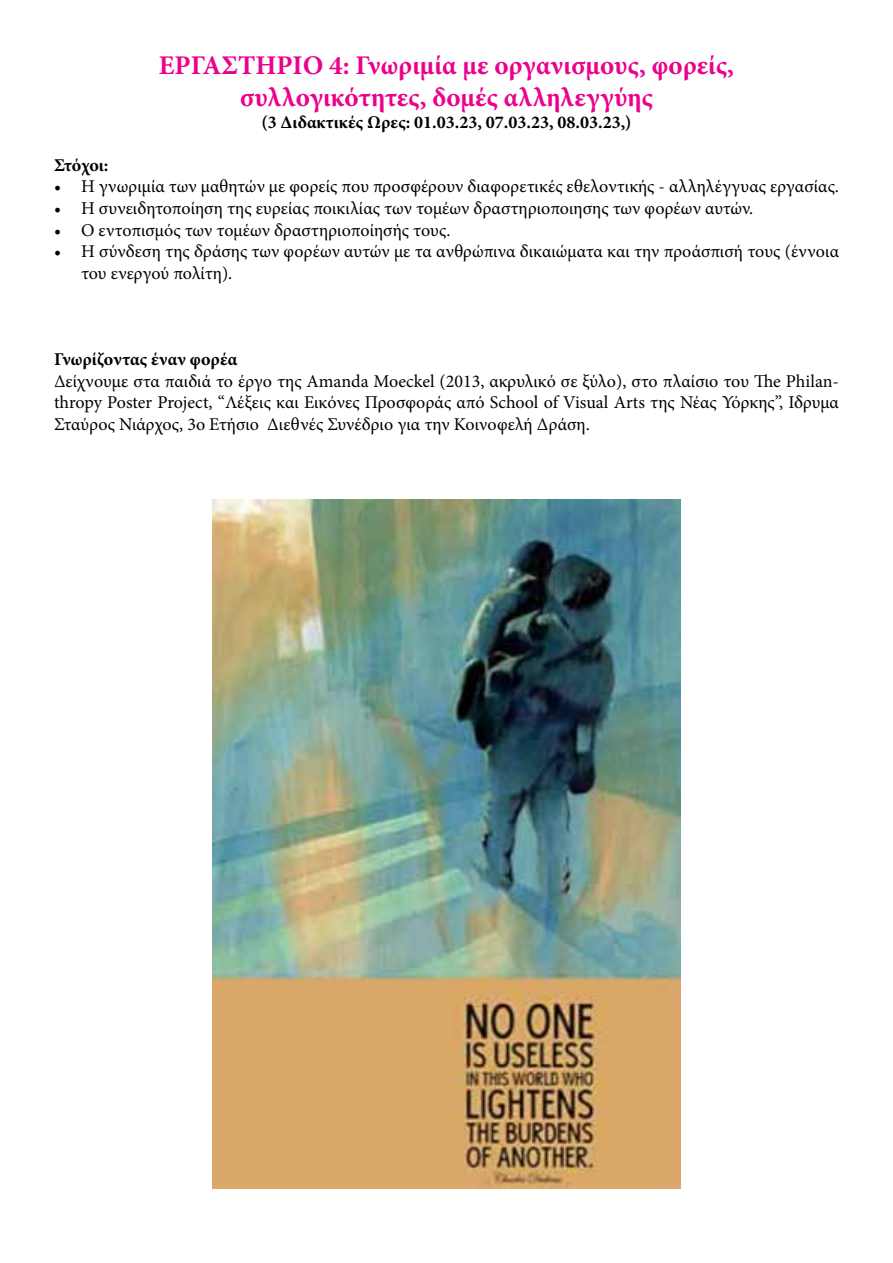
<style>
.page{position:relative;width:893px;height:1263px;background:#fff}
.page>*{position:absolute;margin:0;border:0;box-sizing:border-box;transform-origin:0 0}
.t1{font:700 27px/32.4px "Minion Pro";color:#ec008c;text-align:center}
.t2{font:18px/21.6px "Minion Pro";color:#000}
.t3{font:700 18px "Minion Pro";color:#000}
</style>
<div class="page">
<img style="left:213px;top:500px;width:467px;height:688px">
<h1 class="t1" style="left:159px;top:48px;width:577px">ΕΡΓΑΣΤΗΡΙΟ 4: Γνωριμία με οργανισμους, φορείς, συλλογικότητες, δομές αλληλεγγύης</h1>
<p class="t3" style="left:261px;top:109px;width:372px">(3 Διδακτικές Ωρες: 01.03.23, 07.03.23, 08.03.23,)</p>
<p class="t3" style="left:54px;top:152px;width:56px">Στόχοι:</p>
<p class="t2" style="left:54px;top:176px;width:786px">• Η γνωριμία των μαθητών με φορείς που προσφέρουν διαφορετικές εθελοντικής - αλληλέγγυας εργασίας.</p>
<p class="t2" style="left:54px;top:198px;width:701px">• Η συνειδητοποίηση της ευρείας ποικιλίας των τομέων δραστηριοποιησης των φορέων αυτών.</p>
<p class="t2" style="left:54px;top:219px;width:398px">• Ο εντοπισμός των τομέων δραστηριοποίησής τους.</p>
<p class="t2" style="left:81px;top:241px;width:760px;text-indent:-27px">• Η σύνδεση της δράσης των φορέων αυτών με τα ανθρώπινα δικαιώματα και την προάσπισή τους (έννοια του ενεργού πολίτη).</p>
<p class="t3" style="left:54px;top:347px;width:185px">Γνωρίζοντας έναν φορέα</p>
<p class="t2" style="left:54px;top:370px;width:786px;text-align:justify">Δείχνουμε στα παιδιά το έργο της Amanda Moeckel (2013, ακρυλικό σε ξύλο), στο πλαίσιο του The Philan&shy;thropy Poster Project, “Λέξεις και Εικόνες Προσφοράς από School of Visual Arts της Νέας Υόρκης”, Ιδρυμα Σταύρος Νιάρχος, 3ο Ετήσιο Διεθνές Συνέδριο για την Κοινοφελή Δράση.</p>
</div>
